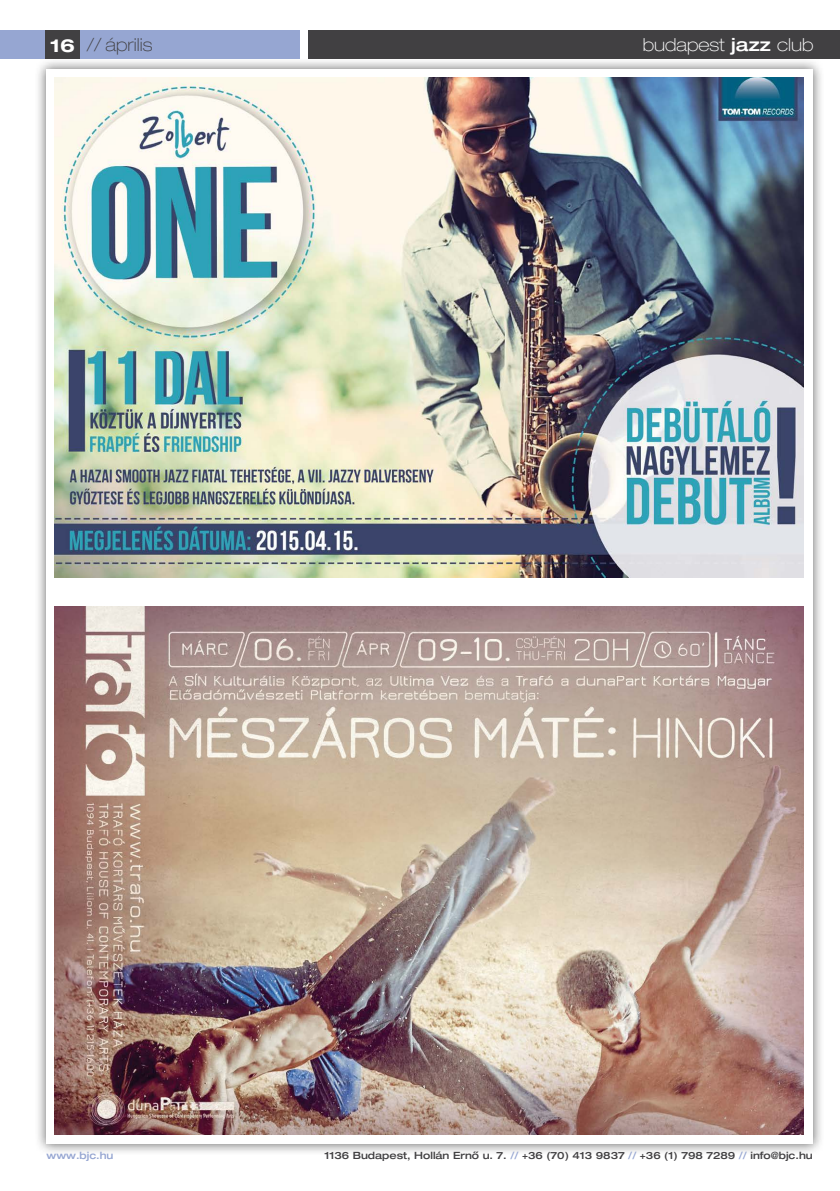
<style>
.page{position:relative;width:840px;height:1191px;background:#fff}
.page>*{position:absolute;margin:0;border:0;box-sizing:border-box;transform-origin:0 0}
.t1{font:100 expanded 18px "Helvetica M";color:#fff}
.t2{font:100 expanded 18px "Helvetica M";color:#414042}
.t3{font:700 expanded 18px "Helvetica M";color:#fff}
.t4{font:500 expanded 10px "Helvetica M";color:#414042}
.t5{font:500 expanded 10px "Helvetica M";color:#96a6d2}
.s1{font-weight:500}
.s2{color:#96a6d2}
</style>
<div class="page">
<div style="left:35px;top:57px;width:789px;height:1099px;background:#000;opacity:.57"></div>
<div style="left:46px;top:69px;width:766px;height:1075px;background:#fff"></div>
<div style="left:0;top:30px;width:299px;height:29px;background:#96a6d2"></div>
<div style="left:308px;top:30px;width:531px;height:29px;background:#414042"></div>
<div style="left:45px;top:30px;width:35px;height:29px;background:#414042"></div>
<img style="left:54px;top:606px;width:749px;height:529px">
<img style="left:54px;top:77px;width:749px;height:500px">
<h1 class="t3" style="left:50px;top:34px;width:26px">16</h1>
<h1 class="t2" style="left:87px;top:34px;width:67px">// április</h1>
<h1 class="t1" style="left:642px;top:34px;width:172px">budapest <span class="s1">jazz</span> club</h1>
<p class="t5" style="left:46px;top:1149px;width:68px">www.bjc.hu</p>
<p class="t4" style="left:324px;top:1149px;width:489px">1136 Budapest, Hollán Ernő u. 7. <span class="s2">//</span> +36 (70) 413 9837 <span class="s2">//</span> +36 (1) 798 7289 <span class="s2">//</span> info@bjc.hu</p>
</div>
